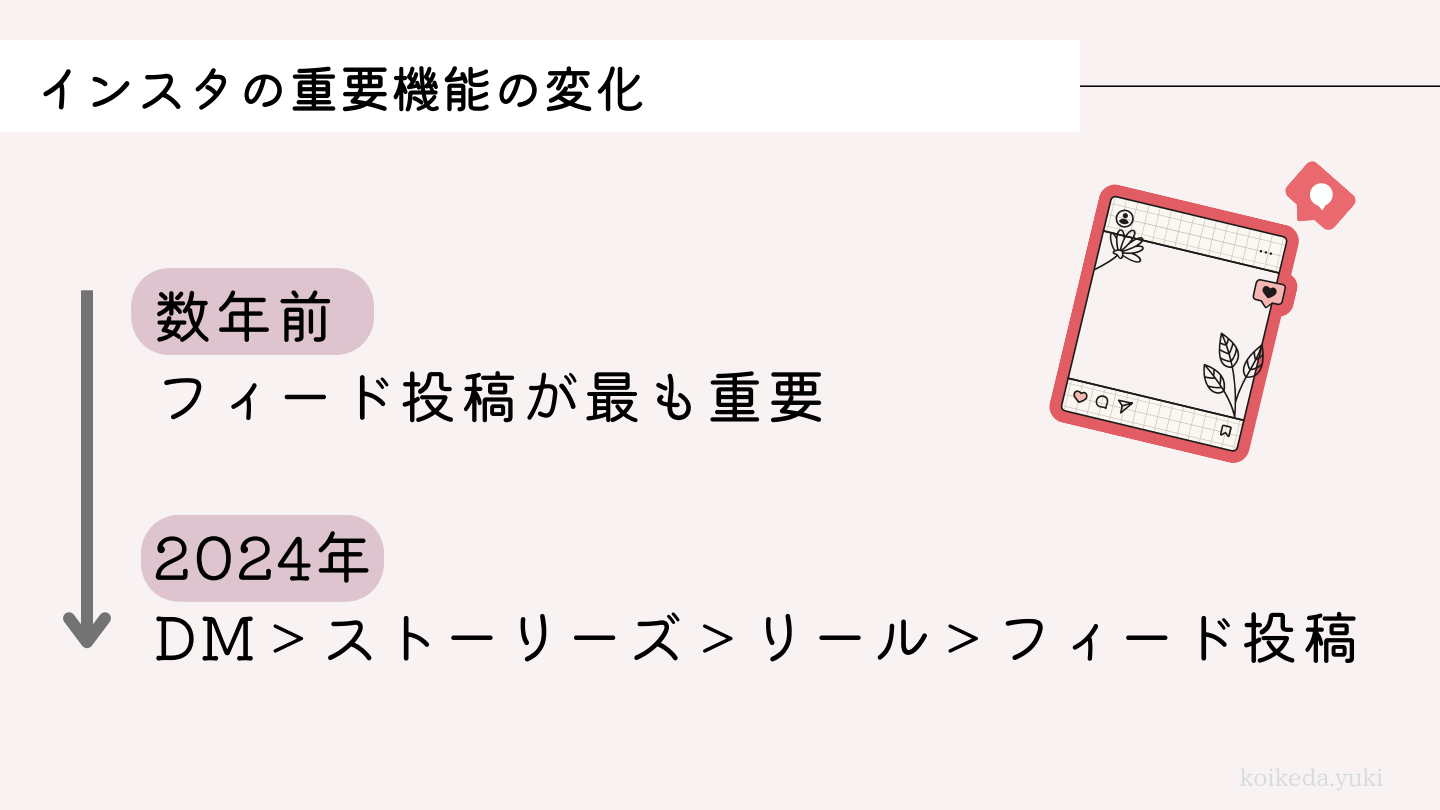
<style>
.page{position:relative;width:1440px;height:810px;background:#f8f3f2}
.page>*{position:absolute;margin:0;border:0;box-sizing:border-box;transform-origin:0 0}
.t1{font:59px/80.2px "Kiwi Maru";letter-spacing:.04em;color:#000}
.t2{font:500 51px "Kiwi Maru";color:#000}
.t3{font:24px "IP Aex Mincho";color:#d1d7da}
</style>
<div class="page">
<div style="left:0;top:40px;width:1080px;height:92px;background:#fff"></div>
<hr style="left:1080px;top:85px;width:360px;height:2px;background:#000">
<div style="left:81px;top:290px;width:12px;height:352px;background:#737373"></div>
<svg style="left:63px;top:612px;width:48px;height:37px"></svg>
<svg style="left:1049px;top:361px;width:199px;height:102px"></svg>
<svg style="left:1060px;top:332px;width:191px;height:121px"></svg>
<div style="left:131px;top:268px;width:243px;height:87px;background:#ddc4ce"></div>
<svg style="left:141px;top:515px;width:243px;height:87px;background:#dec6d0"></svg>
<svg style="left:1067px;top:161px;width:289px;height:282px"></svg>
<p class="t2" style="left:33px;top:49px;width:613px">インスタの重要機能の変化</p>
<h3 class="t1" style="left:153px;top:273px;width:674px">数年前<br>フィード投稿が最も重要</h3>
<p class="t1" style="left:153px;top:513px;width:1209px">2024年<br>DM＞ストーリーズ＞リール＞フィード投稿</p>
<h2 class="t3" style="left:1240px;top:765px;width:145px">koikeda.yuki</h2>
</div>
